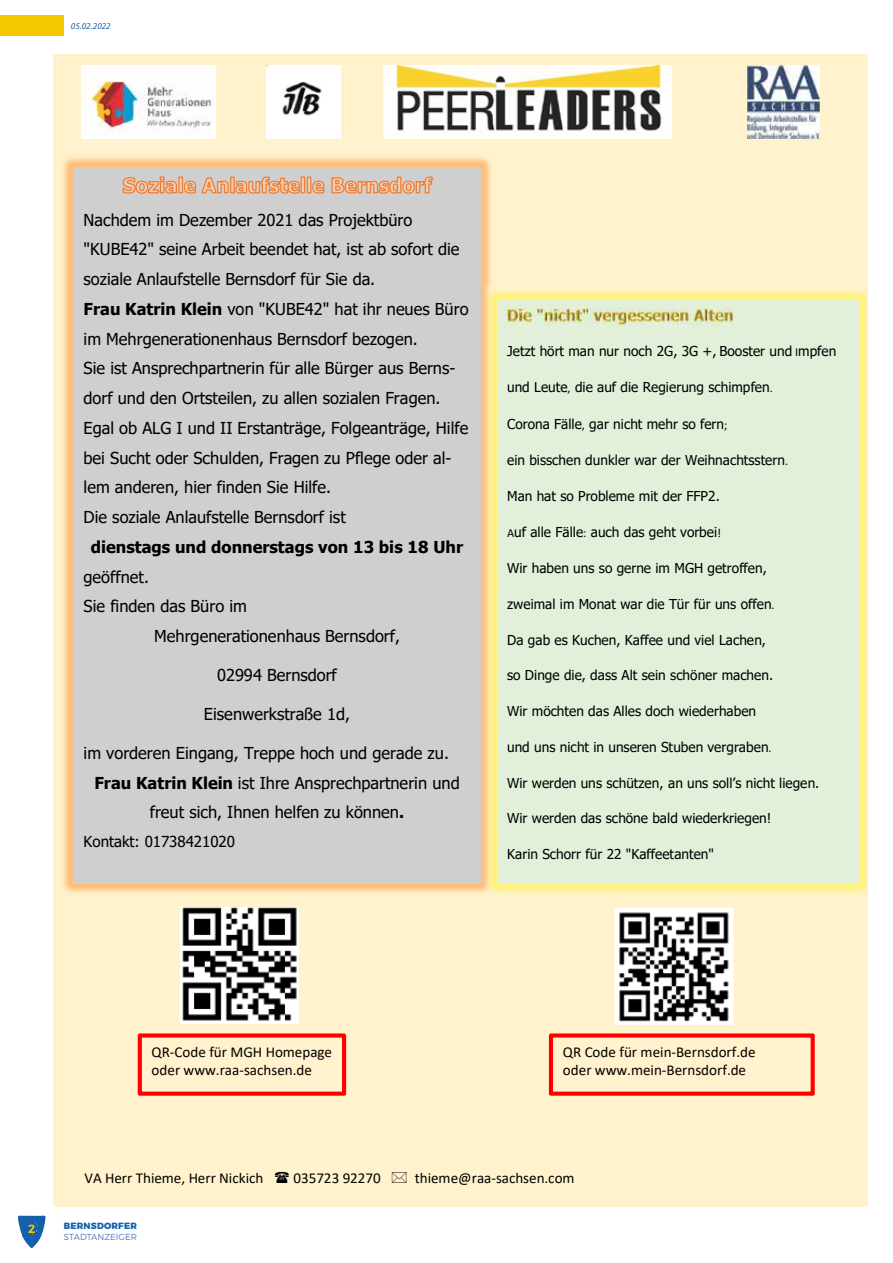
<style>
.page{position:relative;width:893px;height:1263px;background:#fff}
.page>*{position:absolute;margin:0;border:0;box-sizing:border-box;transform-origin:0 0}
.t1{font:16.35px/29.7px "Tahoma";color:#000}
.t2{font:700 16.35px "Tahoma";color:#000}
.t3{font:15.15px/18.5px "Calibri";color:#000}
.t4{font:15.15px "Tahoma";color:#000}
.t5{font:13.65px "Tahoma";color:#000}
.t6{font:600 12px "Montserrat";color:#f6ca00}
.t7{font:800 9px "Montserrat";letter-spacing:.025em;color:#1560ab}
.t8{font:italic 9px "Myriad Pro";letter-spacing:.005em;color:#1560ab}
.t9{font:300 8.7px "Montserrat";color:#537abd}
.s1{font-weight:700}
.s2{font-family:"Calibri";font-size:12.3px}
</style>
<div class="page">
<svg style="left:18px;top:1215px;width:28px;height:33px"></svg>
<div style="left:0;top:15px;width:64px;height:21px;background:#f5c800"></div>
<div style="left:54px;top:54px;width:814px;height:1152px;background:#fff2cc"></div>
<img style="left:82px;top:65px;width:134px;height:74px">
<img style="left:747px;top:65px;width:72px;height:74px">
<img style="left:63px;top:157px;width:428px;height:736px">
<div style="left:73px;top:167px;width:408px;height:716px;background:#d0cece"></div>
<svg style="left:122px;top:176px;width:311px;height:18px"></svg>
<img style="left:482px;top:285px;width:386px;height:609px">
<div style="left:497px;top:300px;width:363px;height:583px;background:#e2f0d9"></div>
<img style="left:507px;top:308px;width:226px;height:16px">
<img style="left:615px;top:907px;width:118px;height:117px">
<svg style="left:549px;top:1033px;width:266px;height:63px"></svg>
<img style="left:267px;top:65px;width:74px;height:74px">
<svg style="left:138px;top:1033px;width:208px;height:63px"></svg>
<img style="left:180px;top:907px;width:118px;height:117px">
<img style="left:383px;top:65px;width:289px;height:74px">
<p class="t8" style="left:71px;top:20px;width:41px">05.02.2022</p>
<p class="t1" style="left:84px;top:206px;width:387px">Nachdem im Dezember 2021 das Projektbüro "KUBE42" seine Arbeit beendet hat, ist ab sofort die soziale Anlaufstelle Bernsdorf für Sie da.<br><span class="s1">Frau Katrin Klein</span> von "KUBE42" hat ihr neues Büro im Mehrgenerationenhaus Bernsdorf bezogen.<br>Sie ist Ansprechpartnerin für alle Bürger aus Berns&shy;dorf und den Ortsteilen, zu allen sozialen Fragen.<br>Egal ob ALG I und II Erstanträge, Folgeanträge, Hilfe bei Sucht oder Schulden, Fragen zu Pflege oder al&shy;lem anderen, hier finden Sie Hilfe.<br>Die soziale Anlaufstelle Bernsdorf ist</p>
<p class="t2" style="left:91px;top:535px;width:374px">dienstags und donnerstags von 13 bis 18 Uhr</p>
<p class="t1" style="left:84px;top:563px;width:67px">geöffnet.</p>
<p class="t1" style="left:84px;top:592px;width:165px">Sie finden das Büro im</p>
<p class="t1" style="left:154px;top:622px;width:247px">Mehrgenerationenhaus Bernsdorf,</p>
<p class="t1" style="left:217px;top:661px;width:121px">02994 Bernsdorf</p>
<p class="t1" style="left:204px;top:700px;width:148px">Eisenwerkstraße 1d,</p>
<p class="t1" style="left:84px;top:739px;width:367px">im vorderen Eingang, Treppe hoch und gerade zu.</p>
<p class="t1" style="left:94px;top:769px;width:367px"><span class="s1">Frau Katrin Klein</span> ist Ihre Ansprechpartnerin und</p>
<p class="t1" style="left:150px;top:798px;width:256px">freut sich, Ihnen helfen zu können<span class="s1">.</span></p>
<p class="t4" style="left:84px;top:831px;width:153px">Kontakt: 01738421020</p>
<p class="t5" style="left:507px;top:342px;width:331px">Jetzt hört man nur noch 2G, 3G +, Booster und <span class="s2">I</span>mpfen</p>
<p class="t5" style="left:507px;top:378px;width:267px">und Leute<span class="s2">,</span> die auf die Regierung schimpfen<span class="s2">.</span></p>
<p class="t5" style="left:507px;top:415px;width:222px">Corona Fälle<span class="s2">,</span> gar nicht mehr so fern<span class="s2">;</span></p>
<p class="t5" style="left:507px;top:451px;width:282px">ein bisschen dunkler war der Weihnachtsstern<span class="s2">.</span></p>
<p class="t5" style="left:507px;top:487px;width:214px">Man hat so Probleme mit der FFP2.</p>
<p class="t5" style="left:507px;top:522px;width:215px"><span class="s2">A</span>uf alle Fälle<span class="s2">:</span> auch das geht vorbei<span class="s2">!</span></p>
<p class="t5" style="left:507px;top:559px;width:261px">Wir haben uns so gerne im MGH getroffen,</p>
<p class="t5" style="left:507px;top:594px;width:269px">zweimal im Monat war die Tür für uns offen<span class="s2">.</span></p>
<p class="t5" style="left:507px;top:630px;width:260px">Da gab es Kuchen, Kaffee und viel Lachen,</p>
<p class="t5" style="left:507px;top:666px;width:268px">so Dinge die, dass Alt sein schöner machen.</p>
<p class="t5" style="left:507px;top:702px;width:250px">Wir möchten das Alles doch wiederhaben</p>
<p class="t5" style="left:507px;top:737px;width:266px">und uns nicht in unseren Stuben vergraben<span class="s2">.</span></p>
<p class="t5" style="left:507px;top:774px;width:314px">Wir werden uns schützen, an uns soll’s nicht liegen.</p>
<p class="t5" style="left:507px;top:809px;width:266px">Wir werden das schöne bald wiederkriegen!</p>
<p class="t5" style="left:507px;top:845px;width:208px">Karin Schorr für 22 "Kaffeetanten"</p>
<p class="t3" style="left:152px;top:1042px;width:182px">QR-Code für MGH Homepage oder www.raa-sachsen.de</p>
<p class="t3" style="left:563px;top:1042px;width:194px">QR Code für mein-Bernsdorf.de oder www.mein-Bernsdorf.de</p>
<p class="t3" style="left:85px;top:1168px;width:180px">VA Herr Thieme, Herr Nickich</p>
<p class="t3" style="left:293px;top:1168px;width:89px">035723 92270</p>
<p class="t3" style="left:415px;top:1168px;width:161px">thieme@raa-sachsen.com</p>
<p class="t6" style="left:28px;top:1221px;width:9px">2</p>
<p class="t7" style="left:64px;top:1220px;width:75px">BERNSDORFER</p>
<p class="t9" style="left:64px;top:1231px;width:75px">STADTANZEIGER</p>
</div>
